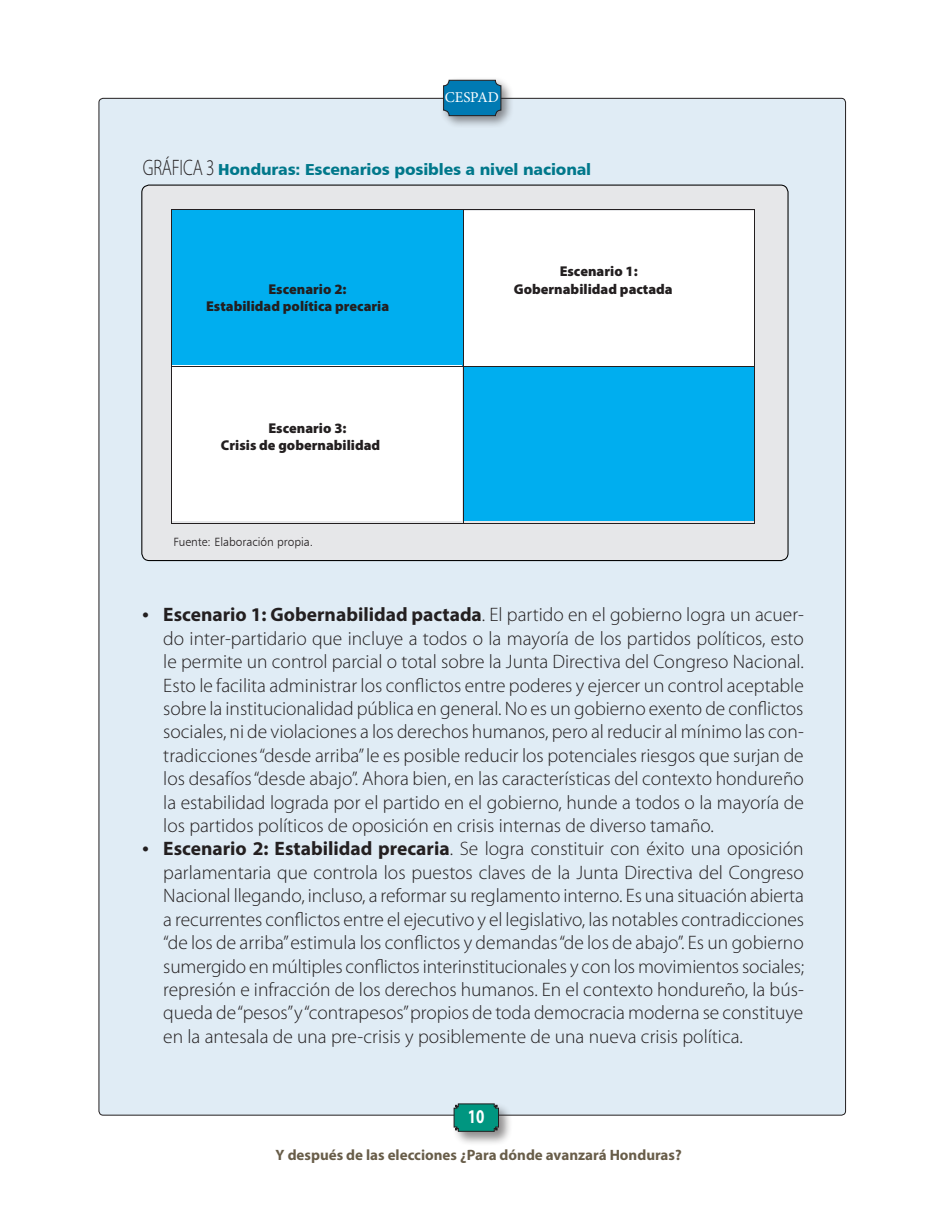
<style>
.page{position:relative;width:931px;height:1214px;background:#fff}
.page>*{position:absolute;margin:0;border:0;box-sizing:border-box;transform-origin:0 0}
.t1{font:300 19.5px/23.4px "Myriad Pro";color:#231f20;text-align:justify}
.t2{font:700 19.5px "Myriad Pro";color:#fff;scale:.77 1}
.Texto{font:15.9px "Humanist 777 BT Black B";letter-spacing:-.01em;color:#00788b}
.t3{font:700 15px "Myriad Pro";color:#685d49}
.t4{font:15px "Minion Pro";color:#fff}
.t5{font:900 14.25px/17.4px "Myriad Pro";color:#231f20}
.t6{font:12px "Humanist 777 BT Light B";color:#231f20}
.s1{font-family:"Myriad Pro";font-weight:300;font-size:22.35px;color:#231f20}
.s2{font-family:"Adobe Garamond Pro";font-weight:400;font-size:18px}
.s3{font-weight:700}
</style>
<div class="page">
<div style="left:99px;top:98px;width:746px;height:1017px;background:#e0ecf5;border-radius:4px"></div>
<div style="left:452px;top:1101px;width:61px;height:45px;background:#231f20;opacity:.5"></div>
<svg style="left:454px;top:1103px;width:45px;height:28px"></svg>
<div style="left:439px;top:76px;width:75px;height:52px;background:#231f20;opacity:.5"></div>
<div style="left:443px;top:80px;width:58px;height:36px;background:#007ab3;border-radius:5px"></div>
<div style="left:443px;top:80px;width:58px;height:36px;border:1px solid #231f20;border-radius:5px"></div>
<div style="left:142px;top:185px;width:646px;height:375px;background:#e6e7e9;border-radius:8px"></div>
<div style="left:172px;top:210px;width:290px;height:156px;background:#00aeef"></div>
<div style="left:463px;top:366px;width:290px;height:155px;background:#00aeef"></div>
<div style="left:465px;top:211px;width:290px;height:155px;background:#fff"></div>
<div style="left:172px;top:366px;width:290px;height:155px;background:#fff"></div>
<hr style="left:172px;top:209px;width:583px;height:1px;background:#231f20">
<hr style="left:172px;top:210px;width:1px;height:156px;background:#231f20">
<hr style="left:463px;top:210px;width:1px;height:156px;background:#231f20">
<hr style="left:754px;top:210px;width:1px;height:156px;background:#231f20">
<hr style="left:172px;top:366px;width:583px;height:1px;background:#231f20">
<hr style="left:172px;top:367px;width:1px;height:156px;background:#231f20">
<hr style="left:172px;top:523px;width:291px;height:1px;background:#231f20">
<hr style="left:463px;top:367px;width:1px;height:156px;background:#231f20">
<hr style="left:463px;top:523px;width:291px;height:1px;background:#231f20">
<hr style="left:754px;top:367px;width:1px;height:156px;background:#231f20">
<p class="t4" style="left:445px;top:87px;width:55px">CESPAD</p>
<p class="Texto" style="left:143px;top:159px;width:450px"><span class="s1">GRÁFICA 3</span> Honduras: Escenarios posibles a nivel nacional</p>
<p class="t5" style="left:206px;top:280px;width:185px;text-indent:62px">Escenario 2:<br>Estabilidad política precaria</p>
<p class="t5" style="left:221px;top:420px;width:161px;text-indent:48px">Escenario 3:<br>Crisis de gobernabilidad</p>
<p class="t6" style="left:174px;top:534px;width:141px">Fuente: Elaboración propia.</p>
<p class="t5" style="left:514px;top:263px;width:160px;text-indent:46px">Escenario 1:<br>Gobernabilidad pactada</p>
<p class="t1" style="left:163px;top:603px;width:642px;text-indent:-21px"><span class="s2">•</span> <span class="s3">Escenario 1: Gobernabilidad pactada</span>. El partido en el gobierno logra un acuer&shy;do inter-partidario que incluye a todos o la mayoría de los partidos políticos, esto le permite un control parcial o total sobre la Junta Directiva del Congreso Nacional.<br>Esto le facilita administrar los conflictos entre poderes y ejercer un control aceptable sobre la institucionalidad pública en general. No es un gobierno exento de conflictos sociales, ni de violaciones a los derechos humanos, pero al reducir al mínimo las con&shy;tradicciones “desde arriba” le es posible reducir los potenciales riesgos que surjan de los desafíos “desde abajo”. Ahora bien, en las características del contexto hondureño la estabilidad lograda por el partido en el gobierno, hunde a todos o la mayoría de los partidos políticos de oposición en crisis internas de diverso tamaño.</p>
<p class="t1" style="left:163px;top:837px;width:642px;text-indent:-21px"><span class="s2">•</span> <span class="s3">Escenario 2: Estabilidad precaria</span>. Se logra constituir con éxito una oposición parlamentaria que controla los puestos claves de la Junta Directiva del Congreso Nacional llegando, incluso, a reformar su reglamento interno. Es una situación abierta a recurrentes conflictos entre el ejecutivo y el legislativo, las notables contradicciones “de los de arriba” estimula los conflictos y demandas “de los de abajo”. Es un gobierno sumergido en múltiples conflictos interinstitucionales y con los movimientos sociales; represión e infracción de los derechos humanos. En el contexto hondureño, la bús&shy;queda de “pesos” y “contrapesos” propios de toda democracia moderna se constituye en la antesala de una pre-crisis y posiblemente de una nueva crisis política.</p>
<p class="t2" style="left:468px;top:1104px;width:23px">10</p>
<p class="t3" style="left:276px;top:1145px;width:408px">Y después de las elecciones ¿Para dónde avanzará Honduras?</p>
</div>
